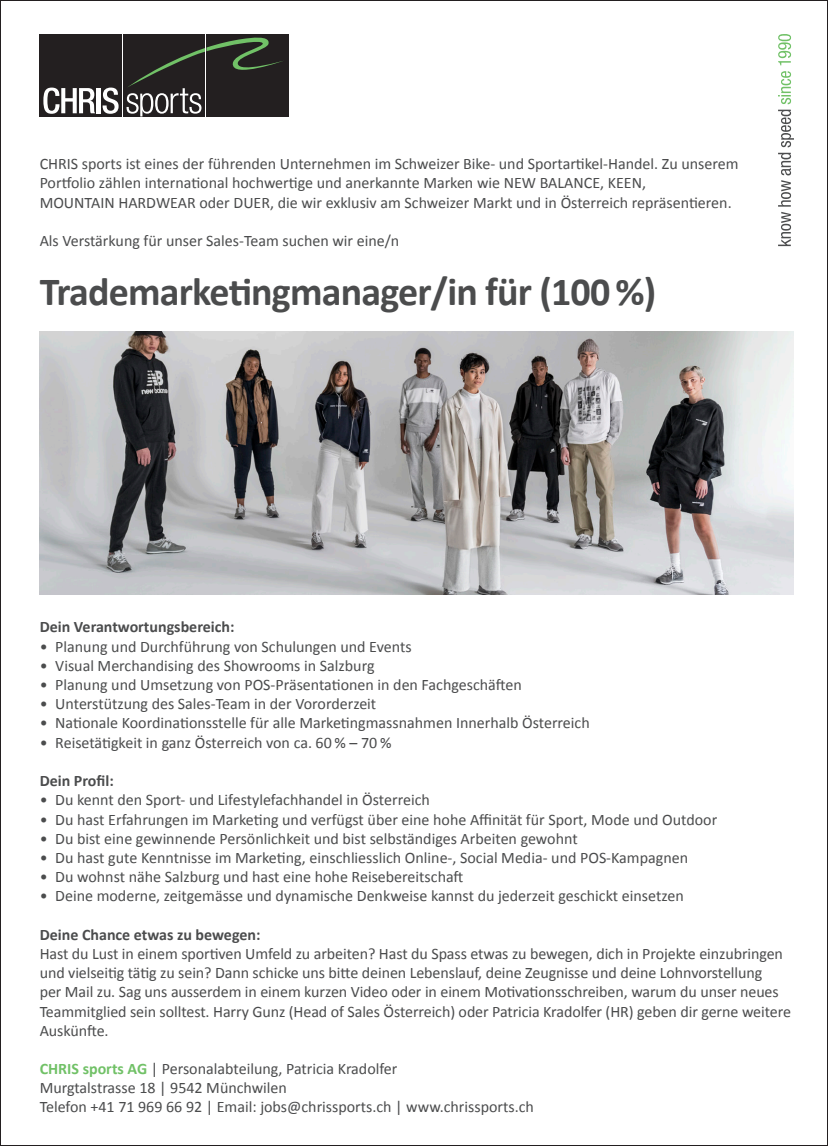
<style>
.page{position:relative;width:828px;height:1146px;background:#fff}
.page>*{position:absolute;margin:0;border:0;box-sizing:border-box;transform-origin:0 0}
.t1{font:700 40px "Calibri";letter-spacing:-.02em;color:#4b4c4d}
.t2{font:16px/19.2px "Calibri";color:#4b4c4d}
.t3{font:700 16px "Calibri";color:#4b4c4d}
.s1{font-weight:700;color:#71c167}
</style>
<div class="page">
<svg style="left:778px;top:153px;width:13px;height:93px"></svg>
<svg style="left:778px;top:110px;width:16px;height:37px"></svg>
<svg style="left:778px;top:71px;width:13px;height:33px"></svg>
<svg style="left:778px;top:34px;width:13px;height:31px"></svg>
<div style="left:206px;top:34px;width:82px;height:82px;background:#231f20"></div>
<div style="left:123px;top:34px;width:82px;height:82px;background:#231f20"></div>
<div style="left:40px;top:34px;width:82px;height:82px;background:#231f20"></div>
<svg style="left:43px;top:88px;width:52px;height:26px"></svg>
<hr style="left:97px;top:88px;width:4px;height:25px;background:#fff">
<svg style="left:103px;top:88px;width:16px;height:26px"></svg>
<svg style="left:127px;top:37px;width:156px;height:79px"></svg>
<img style="left:40px;top:331px;width:754px;height:263px">
<p class="t2" style="left:40px;top:154px;width:700px">CHRIS sports ist eines der führenden Unternehmen im Schweizer Bike- und Sportartikel-Handel. Zu unserem<br>Portfolio zählen international hochwertige und anerkannte Marken wie NEW BALANCE, KEEN,<br>MOUNTAIN HARDWEAR oder DUER, die wir exklusiv am Schweizer Markt und in Österreich repräsentieren.</p>
<p class="t2" style="left:40px;top:230px;width:361px">Als Verstärkung für unser Sales-Team suchen wir eine/n</p>
<h1 class="t1" style="left:40px;top:264px;width:618px">Trademarketingmanager/in für (100 %)</h1>
<p class="t3" style="left:40px;top:615px;width:196px">Dein Verantwortungsbereich:</p>
<p class="t2" style="left:40px;top:636px;width:373px">• Planung und Durchführung von Schulungen und Events</p>
<p class="t2" style="left:40px;top:655px;width:336px">• Visual Merchandising des Showrooms in Salzburg</p>
<p class="t2" style="left:40px;top:674px;width:484px">• Planung und Umsetzung von POS-Präsentationen in den Fachgeschäften</p>
<p class="t2" style="left:40px;top:693px;width:338px">• Unterstützung des Sales-Team in der Vororderzeit</p>
<p class="t2" style="left:40px;top:713px;width:551px">• Nationale Koordinationsstelle für alle Marketingmassnahmen Innerhalb Österreich</p>
<p class="t2" style="left:40px;top:732px;width:353px">• Reisetätigkeit in ganz Österreich von ca. 60 % – 70 %</p>
<p class="t3" style="left:40px;top:769px;width:76px">Dein Profil:</p>
<p class="t2" style="left:40px;top:789px;width:392px">• Du kennt den Sport- und Lifestylefachhandel in Österreich</p>
<p class="t2" style="left:40px;top:809px;width:679px">• Du hast Erfahrungen im Marketing und verfügst über eine hohe Affinität für Sport, Mode und Outdoor</p>
<p class="t2" style="left:40px;top:828px;width:539px">• Du bist eine gewinnende Persönlichkeit und bist selbständiges Arbeiten gewohnt</p>
<p class="t2" style="left:40px;top:847px;width:650px">• Du hast gute Kenntnisse im Marketing, einschliesslich Online-, Social Media- und POS-Kampagnen</p>
<p class="t2" style="left:40px;top:866px;width:425px">• Du wohnst nähe Salzburg und hast eine hohe Reisebereitschaft</p>
<p class="t2" style="left:40px;top:885px;width:645px">• Deine moderne, zeitgemässe und dynamische Denkweise kannst du jederzeit geschickt einsetzen</p>
<p class="t3" style="left:40px;top:923px;width:222px">Deine Chance etwas zu bewegen:</p>
<p class="t2" style="left:40px;top:943px;width:753px">Hast du Lust in einem sportiven Umfeld zu arbeiten? Hast du Spass etwas zu bewegen, dich in Projekte einzubringen und vielseitig tätig zu sein? Dann schicke uns bitte deinen Lebenslauf, deine Zeugnisse und deine Lohnvorstellung<br>per Mail zu. Sag uns ausserdem in einem kurzen Video oder in einem Motivationsschreiben, warum du unser neues Teammitglied sein solltest. Harry Gunz (Head of Sales Österreich) oder Patricia Kradolfer (HR) geben dir gerne weitere Auskünfte.</p>
<p class="t2" style="left:40px;top:1057px;width:496px"><span class="s1">CHRIS sports AG</span> | Personalabteilung, Patricia Kradolfer<br>Murgtalstrasse 18 | 9542 Münchwilen<br>Telefon +41 71 969 66 92 | Email: jobs@chrissports.ch | www.chrissports.ch</p>
</div>
